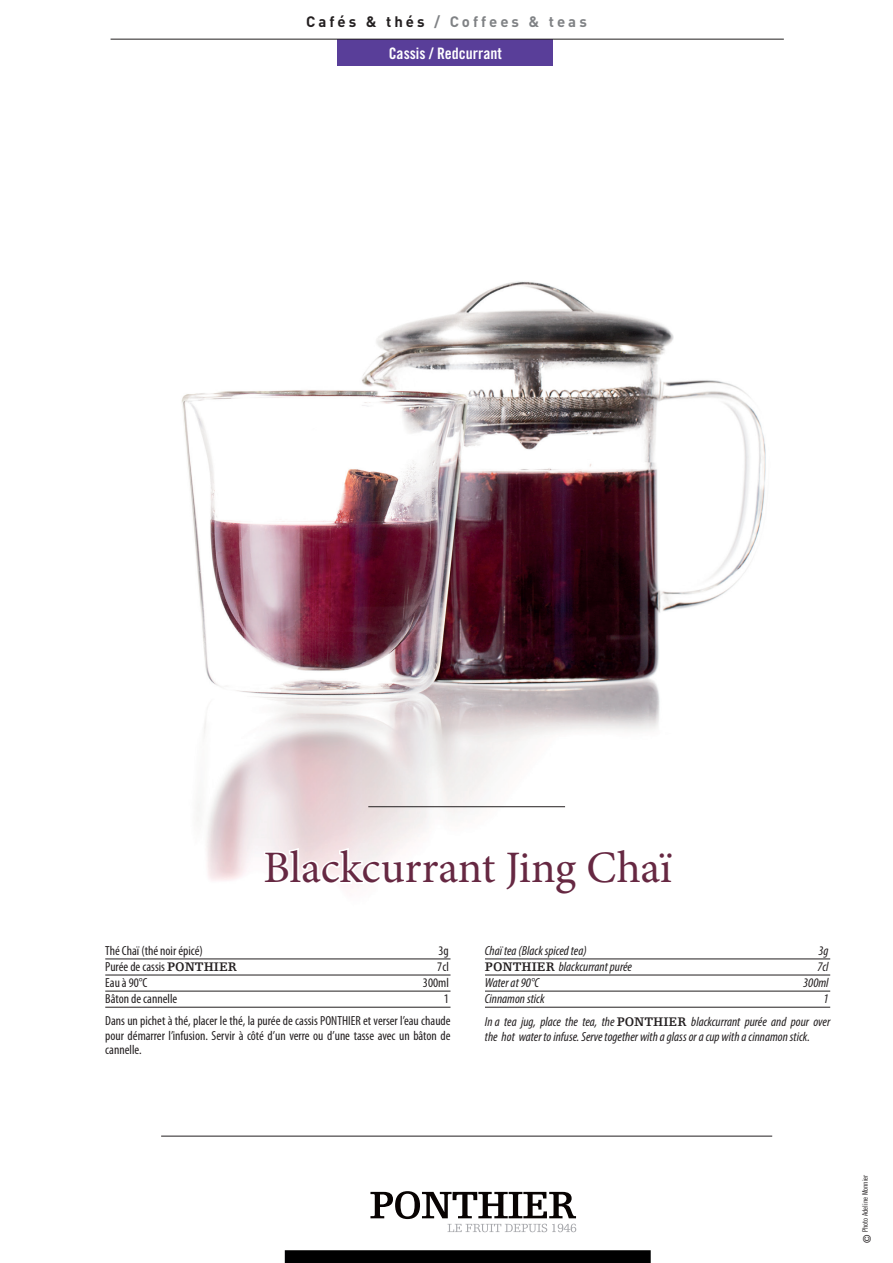
<style>
.page{position:relative;width:893px;height:1263px;background:#fff}
.page>*{position:absolute;margin:0;border:0;box-sizing:border-box;transform-origin:0 0}
.t1{font:45px "Minion Pro";letter-spacing:-.005em;color:#662842}
.t2{font:15.75px "Trade Gothic Bold Cond Twenty";color:#fff}
.t3{font:700 15px "DIN";letter-spacing:.2em;color:#808285}
.t4{font:condensed 13.2px/22.2px "Myriad Pro";color:#231f20;text-align:right}
.t5{font:italic condensed 13.2px/23.5px "Myriad Pro";color:#231f20;text-align:right}
.t6{font:7.5px "Trade Gothic Cond Eighteen";color:#231f20}
.s1{color:#231f20}
.s2{font-family:"Egyptienne F";font-weight:700;font-stretch:normal}
.s3{font-family:"Egyptienne F";font-weight:700;font-style:normal;font-stretch:normal}
.s4{font-size:10.5px}
</style>
<div class="page">
<hr style="left:161px;top:1136px;width:611px;height:1px;background:#231f20">
<div style="left:285px;top:1250px;width:366px;height:13px;background:#000001"></div>
<svg style="left:370px;top:1191px;width:206px;height:41px"></svg>
<img style="left:105px;top:281px;width:687px;height:679px">
<svg style="left:262px;top:845px;width:413px;height:52px"></svg>
<hr style="left:368px;top:806px;width:197px;height:1px;background:#231f20">
<hr style="left:105px;top:959px;width:345px;height:1px;background:#231f20">
<hr style="left:105px;top:975px;width:345px;height:1px;background:#231f20">
<hr style="left:105px;top:991px;width:345px;height:1px;background:#231f20">
<hr style="left:105px;top:1007px;width:345px;height:1px;background:#231f20">
<hr style="left:485px;top:959px;width:345px;height:1px;background:#231f20">
<hr style="left:485px;top:975px;width:345px;height:1px;background:#231f20">
<hr style="left:485px;top:991px;width:345px;height:1px;background:#231f20">
<hr style="left:485px;top:1007px;width:345px;height:1px;background:#231f20">
<div style="left:337px;top:39px;width:216px;height:26px;background:#593e99"></div>
<hr style="left:111px;top:39px;width:673px;height:1px;background:#231f20">
<p class="t3" style="left:306px;top:12px;width:282px"><span class="s1">Cafés &amp; thés</span> / Coffees &amp; teas</p>
<p class="t2" style="left:389px;top:43px;width:115px">Cassis / Redcurrant</p>
<h1 class="t1" style="left:263px;top:838px;width:410px">Blackcurrant Jing Chaï</h1>
<p class="t4" style="left:105px;top:939px;width:99px">Thé Chaï (thé noir épicé)</p>
<p class="t4" style="left:439px;top:939px;width:12px">3g</p>
<p class="t4" style="left:105px;top:955px;width:134px">Purée de cassis <span class="s2">PONTHIER</span></p>
<p class="t4" style="left:437px;top:955px;width:13px">7cl</p>
<p class="t4" style="left:105px;top:971px;width:44px">Eau à 90°C</p>
<p class="t4" style="left:423px;top:971px;width:27px">300ml</p>
<p class="t4" style="left:105px;top:987px;width:74px">Bâton de cannelle</p>
<p class="t4" style="left:105px;top:987px;width:347px">1<br>Dans un pichet à thé, placer le thé, la purée de cassis PONTHIER et verser l’eau chaude</p>
<p class="t4" style="left:105px;top:1028px;width:347px;line-height:14.5px;text-align:left">pour démarrer l’infusion. Servir à côté d’un verre ou d’une tasse avec un bâton de cannelle.</p>
<p class="t5" style="left:485px;top:938px;width:103px">Chaï tea (Black spiced tea)</p>
<p class="t5" style="left:818px;top:938px;width:12px">3g</p>
<p class="t5" style="left:485px;top:954px;width:148px"><span class="s3">PONTHIER</span> blackcurrant purée</p>
<p class="t5" style="left:817px;top:954px;width:13px">7cl</p>
<p class="t5" style="left:485px;top:970px;width:56px">Water at 90°C</p>
<p class="t5" style="left:803px;top:970px;width:27px">300ml</p>
<p class="t5" style="left:485px;top:986px;width:61px">Cinnamon stick</p>
<p class="t5" style="left:485px;top:986px;width:347px">1<br>In a tea jug, place the tea, the <span class="s3">PONTHIER</span> blackcurrant purée and pour over</p>
<p class="t5" style="left:485px;top:1025px;width:326px">the hot water to infuse. Serve together with a glass or a cup with a cinnamon stick.</p>
<p class="t6" style="left:861px;top:1243px;width:70px;rotate:-90deg"><span class="s4">©</span> Photo Adeline Monnier</p>
</div>
